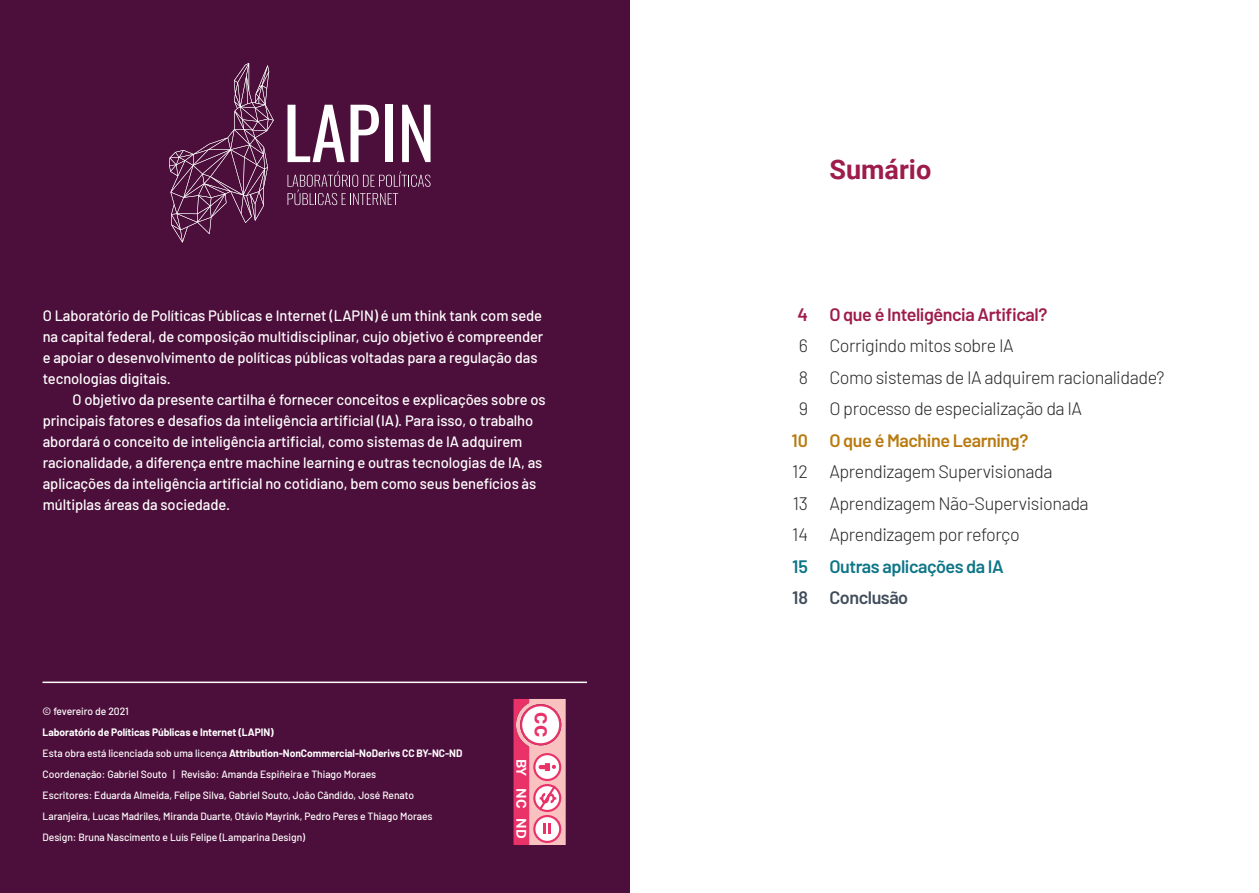
<style>
.page{position:relative;width:1259px;height:893px;background:#fff}
.page>*{position:absolute;margin:0;border:0;box-sizing:border-box;transform-origin:0 0}
.t1{font:700 27px "Roboto";color:#9e1c4b}
.t2{font:300 18px/31.5px "Barlow";letter-spacing:-.025em;color:#292829}
.t3{font:600 18px "Barlow";letter-spacing:-.025em;color:#9e1c4b}
.t4{font:600 18px "Barlow";letter-spacing:-.025em;color:#b97a0f}
.t5{font:600 18px "Barlow";letter-spacing:-.025em;color:#0d7587}
.t6{font:600 18px "Barlow";letter-spacing:-.025em;color:#414d5b}
.t7{font:800 16.8px "Public Sans";color:#e83268}
.t8{font:500 15px/21px "Barlow";letter-spacing:-.005em;color:#fff}
.t9{font:700 13.5px "Public Sans";color:#fff}
.t10{font:500 10.5px/21px "Barlow";letter-spacing:-.005em;color:#fff}
.s1{font-weight:700}
</style>
<div class="page">
<div style="left:0;top:0;width:629px;height:893px;background:#4c0e3a"></div>
<hr style="left:43px;top:682px;width:544px;height:1px;background:#fff">
<svg style="left:513px;top:699px;width:53px;height:145px"></svg>
<svg style="left:287px;top:171px;width:143px;height:34px"></svg>
<svg style="left:287px;top:105px;width:92px;height:57px"></svg>
<div style="left:385px;top:105px;width:8px;height:57px;background:#fff"></div>
<svg style="left:402px;top:105px;width:28px;height:57px"></svg>
<svg style="left:169px;top:63px;width:105px;height:180px"></svg>
<p class="t8" style="left:43px;top:304px;width:502px">O Laboratório de Políticas Públicas e Internet (LAPIN) é um think tank com sede na capital federal, de composição multidisciplinar, cujo objetivo é compreender e apoiar o desenvolvimento de políticas públicas voltadas para a regulação das tecnologias digitais.</p>
<p class="t8" style="left:43px;top:388px;width:504px;text-indent:30px">O objetivo da presente cartilha é fornecer conceitos e explicações sobre os principais fatores e desafios da inteligência artificial (IA). Para isso, o trabalho abordará o conceito de inteligência artificial, como sistemas de IA adquirem racionalidade, a diferença entre machine learning e outras tecnologias de IA, as aplicações da inteligência artificial no cotidiano, bem como seus benefícios às múltiplas áreas da sociedade.</p>
<p class="t10" style="left:43px;top:699px;width:88px">© fevereiro de 2021</p>
<p class="t10" style="left:43px;top:720px;width:421px"><span class="s1">Laboratório de Políticas Públicas e Internet (LAPIN)<br></span>Esta obra está licenciada sob uma licença <span class="s1">Attribution-NonCommercial-NoDerivs CC BY-NC-ND </span>Coordenação: Gabriel Souto | Revisão: Amanda Espiñeira e Thiago Moraes<br>Escritores: Eduarda Almeida, Felipe Silva, Gabriel Souto, João Cândido, José Renato Laranjeira, Lucas Madriles, Miranda Duarte, Otávio Mayrink, Pedro Peres e Thiago Moraes Design: Bruna Nascimento e Luís Felipe (Lamparina Design)</p>
<p class="t7" style="left:553px;top:712px;width:26px;rotate:90deg">CC</p>
<p class="t9" style="left:531px;top:758px;width:19px;rotate:90deg">BY</p>
<p class="t9" style="left:531px;top:788px;width:52px;rotate:90deg">NC ND</p>
<h1 class="t1" style="left:829px;top:151px;width:103px">Sumário</h1>
<p class="t3" style="left:797px;top:301px;width:12px">4</p>
<p class="t2" style="left:799px;top:329px;width:11px;text-align:justify">6<br>8<br>9</p>
<p class="t4" style="left:791px;top:427px;width:18px">10</p>
<p class="t2" style="left:792px;top:455px;width:17px;text-align:justify">12<br>13<br>14</p>
<p class="t5" style="left:792px;top:553px;width:17px">15</p>
<p class="t6" style="left:792px;top:585px;width:17px">18</p>
<p class="t3" style="left:829px;top:301px;width:219px">O que é Inteligência Artifical?</p>
<p class="t2" style="left:829px;top:329px;width:337px">Corrigindo mitos sobre IA<br>Como sistemas de IA adquirem racionalidade?<br>O processo de especialização da IA</p>
<p class="t4" style="left:829px;top:427px;width:200px">O que é Machine Learning?</p>
<p class="t2" style="left:829px;top:455px;width:261px">Aprendizagem Supervisionada<br>Aprendizagem Não-Supervisionada<br>Aprendizagem por reforço</p>
<p class="t5" style="left:829px;top:553px;width:176px">Outras aplicações da IA</p>
<p class="t6" style="left:829px;top:585px;width:80px">Conclusão</p>
</div>
